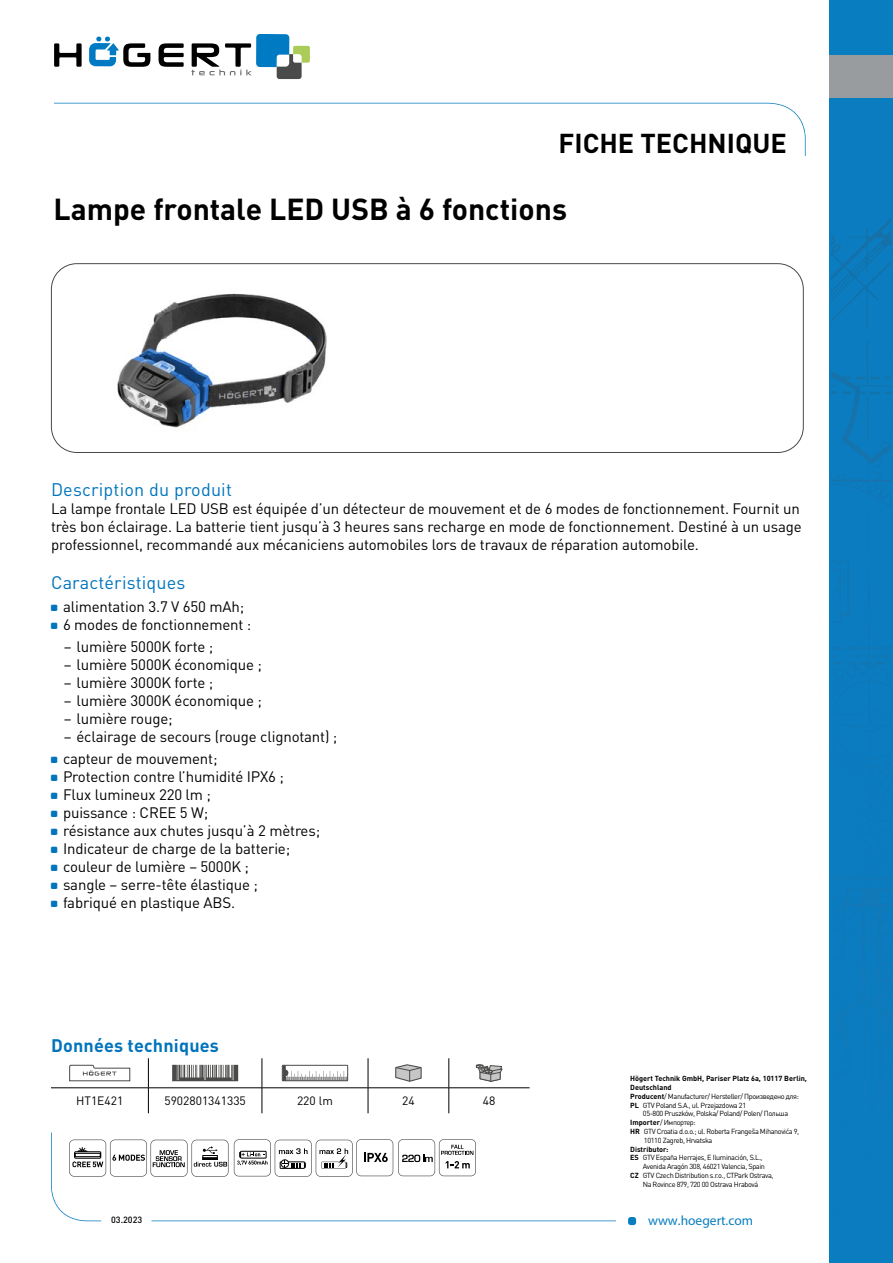
<style>
.page{position:relative;width:893px;height:1263px;background:#fff}
.page>*{position:absolute;margin:0;border:0;box-sizing:border-box;transform-origin:0 0}
.t1{font:700 30px "DIN Pro";color:#000}
.t2{font:700 27px "DIN Pro";color:#000}
.t3{font:18px "DIN Pro";letter-spacing:.01em;color:#0074bc}
.t4{font:700 18px "DIN Pro";letter-spacing:.01em;color:#0074bc}
.t5{font:15px/18px "DIN Pro";letter-spacing:-.01em;color:#000}
.t6{font:13.5px "Myriad Pro";color:#087dbf}
.t7{font:12px "DIN Pro";color:#000}
.t8{font:500 9px "DIN Pro";color:#000}
.t9{font:7.35px "DIN Pro";letter-spacing:-.05em;color:#000}
.t10{font:700 7.35px "DIN Pro";color:#000}
.s1{font-weight:700}
</style>
<div class="page">
<svg style="left:54px;top:43px;width:28px;height:24px"></svg>
<svg style="left:159px;top:43px;width:25px;height:24px"></svg>
<svg style="left:89px;top:37px;width:61px;height:30px"></svg>
<svg style="left:191px;top:34px;width:119px;height:45px"></svg>
<svg style="left:54px;top:103px;width:752px;height:53px"></svg>
<div style="left:628px;top:1217px;width:8px;height:8px;background:#087dbf;border-radius:3px"></div>
<svg style="left:51px;top:1132px;width:565px;height:89px"></svg>
<div style="left:830px;top:0;width:63px;height:1263px;background:#087dbf"></div>
<img style="left:831px;top:273px;width:50px;height:56px">
<img style="left:867px;top:222px;width:24px;height:44px">
<img style="left:831px;top:222px;width:56px;height:42px">
<svg style="left:831px;top:341px;width:60px;height:565px"></svg>
<img style="left:863px;top:906px;width:28px;height:76px">
<img style="left:831px;top:877px;width:60px;height:2px">
<img style="left:848px;top:647px;width:43px;height:3px">
<div style="left:830px;top:56px;width:63px;height:42px;background:#999c9e"></div>
<div style="left:51px;top:263px;width:753px;height:190px;border:1px solid #4a4a49;border-radius:26px"></div>
<svg style="left:148px;top:1058px;width:1px;height:55px"></svg>
<svg style="left:262px;top:1058px;width:1px;height:55px"></svg>
<svg style="left:368px;top:1058px;width:1px;height:55px"></svg>
<svg style="left:449px;top:1058px;width:1px;height:55px"></svg>
<hr style="left:51px;top:1087px;width:97px;height:1px;background:#000">
<hr style="left:148px;top:1087px;width:114px;height:1px;background:#000">
<hr style="left:262px;top:1087px;width:106px;height:1px;background:#000">
<hr style="left:368px;top:1087px;width:81px;height:1px;background:#000">
<hr style="left:449px;top:1087px;width:81px;height:1px;background:#000">
<svg style="left:69px;top:1065px;width:61px;height:16px"></svg>
<svg style="left:172px;top:1065px;width:66px;height:16px"></svg>
<svg style="left:284px;top:1067px;width:62px;height:12px"></svg>
<div style="left:282px;top:1065px;width:66px;height:16px;border:1px solid #4a4a49"></div>
<svg style="left:395px;top:1064px;width:27px;height:18px"></svg>
<svg style="left:476px;top:1064px;width:26px;height:18px"></svg>
<img style="left:117px;top:293px;width:210px;height:135px">
<svg style="left:69px;top:1139px;width:407px;height:38px"></svg>
<h2 class="t2" style="left:559px;top:121px;width:230px">FICHE TECHNIQUE</h2>
<h1 class="t1" style="left:54px;top:184px;width:515px">Lampe frontale LED USB à 6 fonctions</h1>
<p class="t3" style="left:51px;top:477px;width:182px">Description du produit</p>
<p class="t5" style="left:51px;top:499px;width:752px">La lampe frontale LED USB est équipée d’un détecteur de mouvement et de 6 modes de fonctionnement. Fournit un très bon éclairage. La batterie tient jusqu’à 3 heures sans recharge en mode de fonctionnement. Destiné à un usage professionnel, recommandé aux mécaniciens automobiles lors de travaux de réparation automobile.</p>
<p class="t3" style="left:51px;top:570px;width:136px">Caractéristiques</p>
<p class="t5" style="left:63px;top:596px;width:190px">alimentation 3.7 V 650 mAh;<br>6 modes de fonctionnement :</p>
<p class="t5" style="left:64px;top:637px;width:151px">– lumière 5000K forte ;</p>
<p class="t5" style="left:64px;top:655px;width:200px">– lumière 5000K économique ;</p>
<p class="t5" style="left:64px;top:673px;width:151px">– lumière 3000K forte ;</p>
<p class="t5" style="left:64px;top:691px;width:200px">– lumière 3000K économique ;</p>
<p class="t5" style="left:64px;top:709px;width:110px">– lumière rouge;</p>
<p class="t5" style="left:63px;top:725px;width:276px;line-height:22.2px">– éclairage de secours (rouge clignotant) ; capteur de mouvement;</p>
<p class="t5" style="left:63px;top:767px;width:259px">Protection contre l’humidité IPX6 ;<br>Flux lumineux 220 lm ;<br>puissance : CREE 5 W;<br>résistance aux chutes jusqu’à 2 mètres;<br>Indicateur de charge de la batterie; couleur de lumière – 5000K ;<br>sangle – serre-tête élastique ;<br>fabriqué en plastique ABS.</p>
<p class="t4" style="left:51px;top:1031px;width:169px">Données techniques</p>
<p class="t7" style="left:76px;top:1093px;width:49px">HT1E421</p>
<p class="t7" style="left:164px;top:1093px;width:83px">5902801341335</p>
<p class="t7" style="left:297px;top:1093px;width:37px">220 lm</p>
<p class="t7" style="left:402px;top:1093px;width:14px">24</p>
<p class="t7" style="left:483px;top:1093px;width:14px">48</p>
<p class="t10" style="left:630px;top:1072px;width:178px">Högert Technik GmbH, Pariser Platz 6a, 10117 Berlin,</p>
<p class="t10" style="left:630px;top:1081px;width:43px">Deutschland</p>
<p class="t9" style="left:630px;top:1091px;width:170px"><span class="s1">Producent</span>/ Manufacturer/ Hersteller/ Произведено для:</p>
<p class="t9" style="left:630px;top:1100px;width:117px"><span class="s1">PL</span> GTV Poland S.A., ul. Przejazdowa 21</p>
<p class="t9" style="left:643px;top:1109px;width:147px">05-800 Pruszków, Polska/ Poland/ Polen/ Польша</p>
<p class="t9" style="left:630px;top:1117px;width:67px"><span class="s1">Importer</span>/ Импортер:</p>
<p class="t9" style="left:630px;top:1126px;width:171px"><span class="s1">HR</span> GTV Croatia d.o.o.; ul. Roberta Frangeša Mihanovića 9,</p>
<p class="t9" style="left:644px;top:1135px;width:70px">10110 Zagreb, Hrvatska</p>
<p class="t10" style="left:630px;top:1143px;width:40px">Distributor:</p>
<p class="t9" style="left:630px;top:1153px;width:134px"><span class="s1">ES</span> GTV España Herrajes, E Iluminación, S.L.,</p>
<p class="t9" style="left:643px;top:1161px;width:124px">Avenida Aragón 308, 46021 Valencia, Spain</p>
<p class="t9" style="left:630px;top:1170px;width:145px"><span class="s1">CZ</span> GTV Czech Distribution s.r.o., CTPark Ostrava,</p>
<p class="t9" style="left:643px;top:1179px;width:117px">Na Rovince 879, 720 00 Ostrava Hrabová</p>
<p class="t8" style="left:111px;top:1213px;width:33px">03.2023</p>
<p class="t6" style="left:648px;top:1212px;width:107px">www.hoegert.com</p>
</div>
